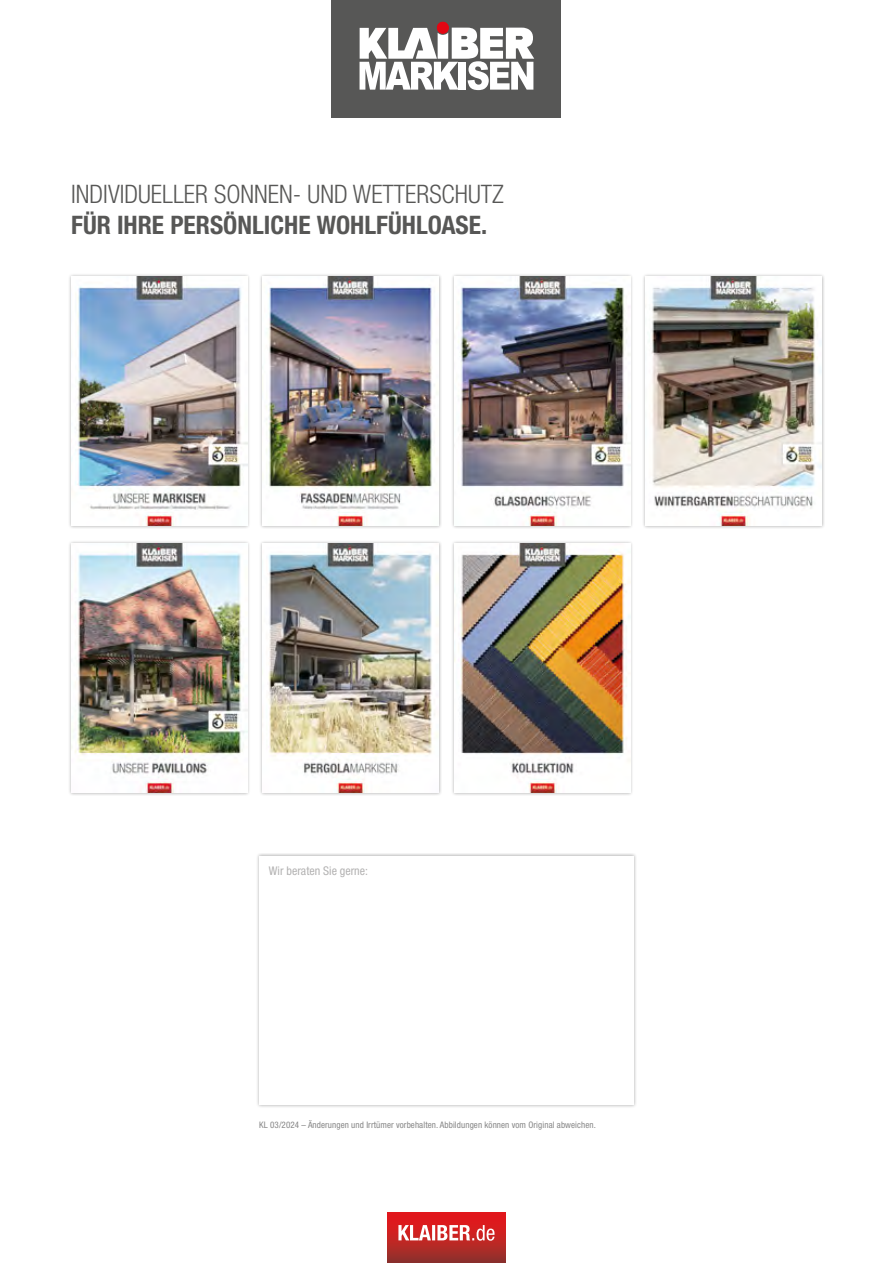
<style>
.page{position:relative;width:893px;height:1263px;background:#fff}
.page>*{position:absolute;margin:0;border:0;box-sizing:border-box;transform-origin:0 0}
.t1{font:300 condensed 25.5px "Helvetica Neue LT Std";color:#575756}
.t2{font:700 condensed 25.5px "Helvetica Neue LT Std";color:#575756}
.t3{font:condensed 12px "Helvetica Neue LT Std";color:#b3b2b2}
.t4{font:condensed 9px "Helvetica Neue LT Std";letter-spacing:.01em;color:#878787}
</style>
<div class="page">
<div style="left:256px;top:852px;width:381px;height:256px;background:#000;opacity:.32"></div>
<div style="left:259px;top:856px;width:375px;height:249px;background:#fff"></div>
<div style="left:259px;top:273px;width:183px;height:256px;background:#000;opacity:.32"></div>
<img style="left:263px;top:276px;width:176px;height:249px">
<div style="left:68px;top:273px;width:182px;height:256px;background:#000;opacity:.32"></div>
<img style="left:71px;top:276px;width:176px;height:249px">
<div style="left:642px;top:273px;width:183px;height:256px;background:#000;opacity:.32"></div>
<img style="left:646px;top:276px;width:176px;height:249px">
<div style="left:259px;top:540px;width:183px;height:256px;background:#000;opacity:.32"></div>
<img style="left:263px;top:543px;width:176px;height:249px">
<div style="left:68px;top:540px;width:182px;height:256px;background:#000;opacity:.32"></div>
<img style="left:71px;top:543px;width:176px;height:249px">
<div style="left:451px;top:273px;width:182px;height:256px;background:#000;opacity:.32"></div>
<img style="left:454px;top:276px;width:176px;height:249px">
<div style="left:451px;top:540px;width:182px;height:256px;background:#000;opacity:.32"></div>
<img style="left:454px;top:543px;width:176px;height:249px">
<div style="left:387px;top:1213px;width:119px;height:50px;background:linear-gradient(to bottom,#f0151a,#93322c)"></div>
<svg style="left:398px;top:1225px;width:97px;height:16px"></svg>
<hr style="left:387px;top:1262px;width:119px;height:1px;background:#892f2c">
<div style="left:332px;top:0;width:229px;height:117px;background:#575756"></div>
<svg style="left:360px;top:28px;width:174px;height:62px"></svg>
<div style="left:437px;top:22px;width:12px;height:12px;background:#e30613;border-radius:50%"></div>
<h1 class="t1" style="left:71px;top:180px;width:434px">INDIVIDUELLER SONNEN- UND WETTERSCHUTZ</h1>
<h1 class="t2" style="left:71px;top:209px;width:417px">FÜR IHRE PERSÖNLICHE WOHLFÜHLOASE.</h1>
<h2 class="t3" style="left:269px;top:864px;width:101px">Wir beraten Sie gerne:</h2>
<p class="t4" style="left:259px;top:1120px;width:338px">KL 03/2024 – Änderungen und Irrtümer vorbehalten. Abbildungen können vom Original abweichen.</p>
</div>
